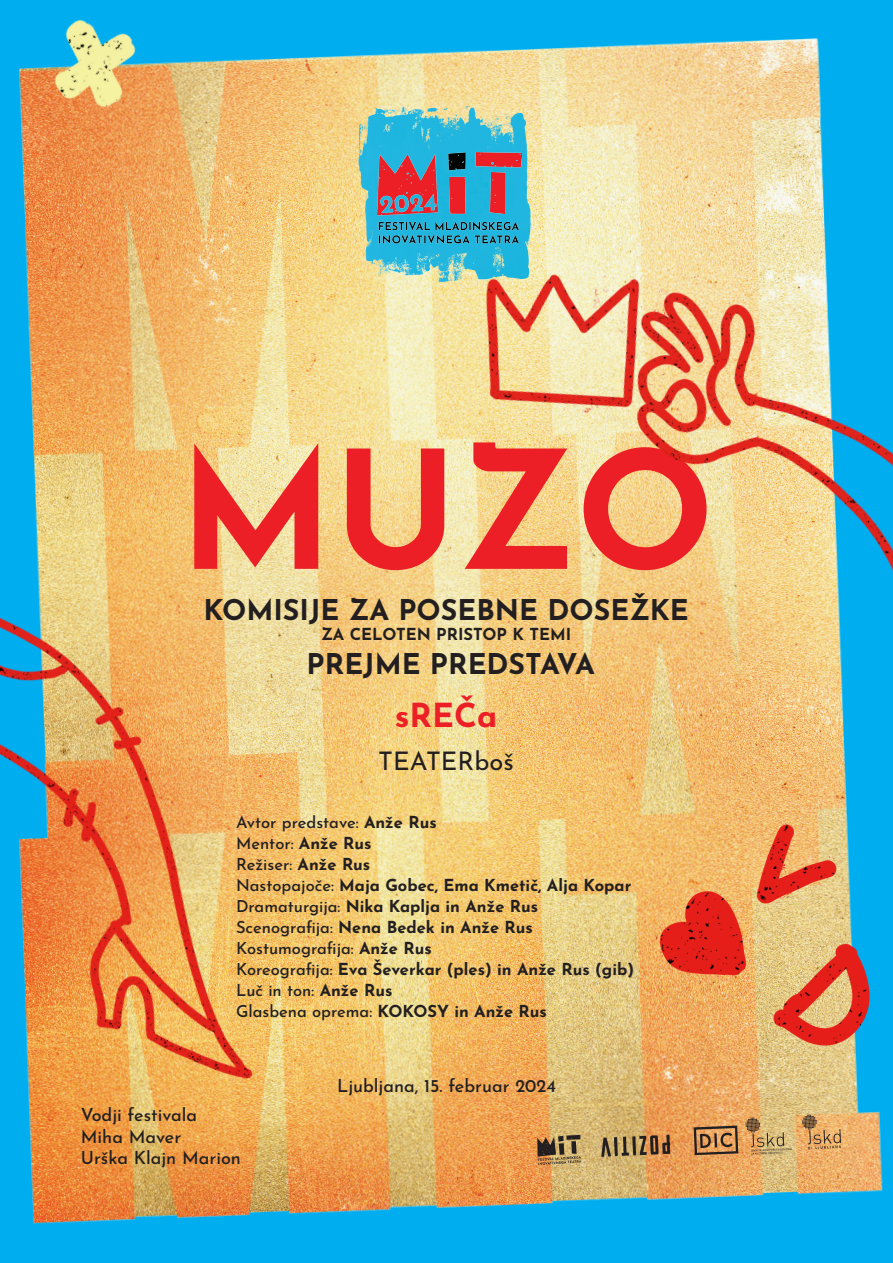
<style>
.page{position:relative;width:893px;height:1263px;background:#fff}
.page>*{position:absolute;margin:0;border:0;box-sizing:border-box;transform-origin:0 0}
.t1{font:700 163.5px "Josefin Sans";color:#ed1f26}
.t2{font:700 33px "Josefin Sans";color:#ed1f26}
.t3{font:700 28.5px "Josefin Sans";color:#231f20}
.t4{font:25.5px "Josefin Sans";color:#231f20}
.t5{font:500 18px/21.6px "Josefin Sans";color:#231f20}
.t6{font:700 16.5px/21px "Josefin Sans";color:#231f20}
.s1{font-weight:500}
</style>
<div class="page">
<img style="left:0;top:0;width:893px;height:1263px">
<img style="left:17px;top:0;width:153px;height:144px">
<svg style="left:0;top:527px;width:264px;height:617px;background:#cea66e"></svg>
<svg style="left:619px;top:798px;width:274px;height:291px;background:#c8a378"></svg>
<img style="left:507px;top:1109px;width:339px;height:69px">
<div style="left:355px;top:104px;width:180px;height:180px;background:#00aeef;opacity:.75"></div>
<img style="left:377px;top:152px;width:144px;height:93px">
<svg style="left:420px;top:221px;width:473px;height:496px;background:#d0c69c"></svg>
<h1 class="t1" style="left:179px;top:366px;width:537px">MUZO</h1>
<h3 class="t3" style="left:203px;top:584px;width:487px">komisije za posebne dosežke</h3>
<p class="t6" style="left:321px;top:621px;width:252px">za celoten pristop k tem i</p>
<h3 class="t3" style="left:307px;top:638px;width:19px">PRE</h3>
<h3 class="t3" style="left:363px;top:638px;width:233px">JME predstava</h3>
<h2 class="t2" style="left:395px;top:686px;width:104px">sreča</h2>
<h3 class="t4" style="left:378px;top:740px;width:137px">TEATERboš</h3>
<p class="t6" style="left:236px;top:809px;width:400px"><span class="s1">Avtor predstave:</span> Anže Rus<br><span class="s1">Mentor:</span> Anže Rus<br><span class="s1">Režiser:</span> Anže Rus<br><span class="s1">Nastopajoče:</span> M aja Gobec, Ema Kmetič, Alja Kopar<br><span class="s1">Dramaturgija:</span> N ika Kaplja in Anže Rus<br><span class="s1">Scenografija:</span> N ena Bedek in Anže Rus<br><span class="s1">Kostumografija:</span> Anže Rus<br><span class="s1">Koreografija:</span> Eva Ševerkar (ples) in Anže Rus (gib)<br><span class="s1">Luč in ton:</span> Anže Rus<br><span class="s1">Glasbena oprema:</span> KOKOS</p>
<p class="t6" style="left:437px;top:998px;width:111px">Y in Anže Rus</p>
<p class="t5" style="left:81px;top:1102px;width:162px">Vodji festivala<br>Miha Maver<br>Urška Klajn Marion</p>
<p class="t5" style="left:337px;top:1072px;width:220px">Ljubljana, 15. februar 2024</p>
</div>
